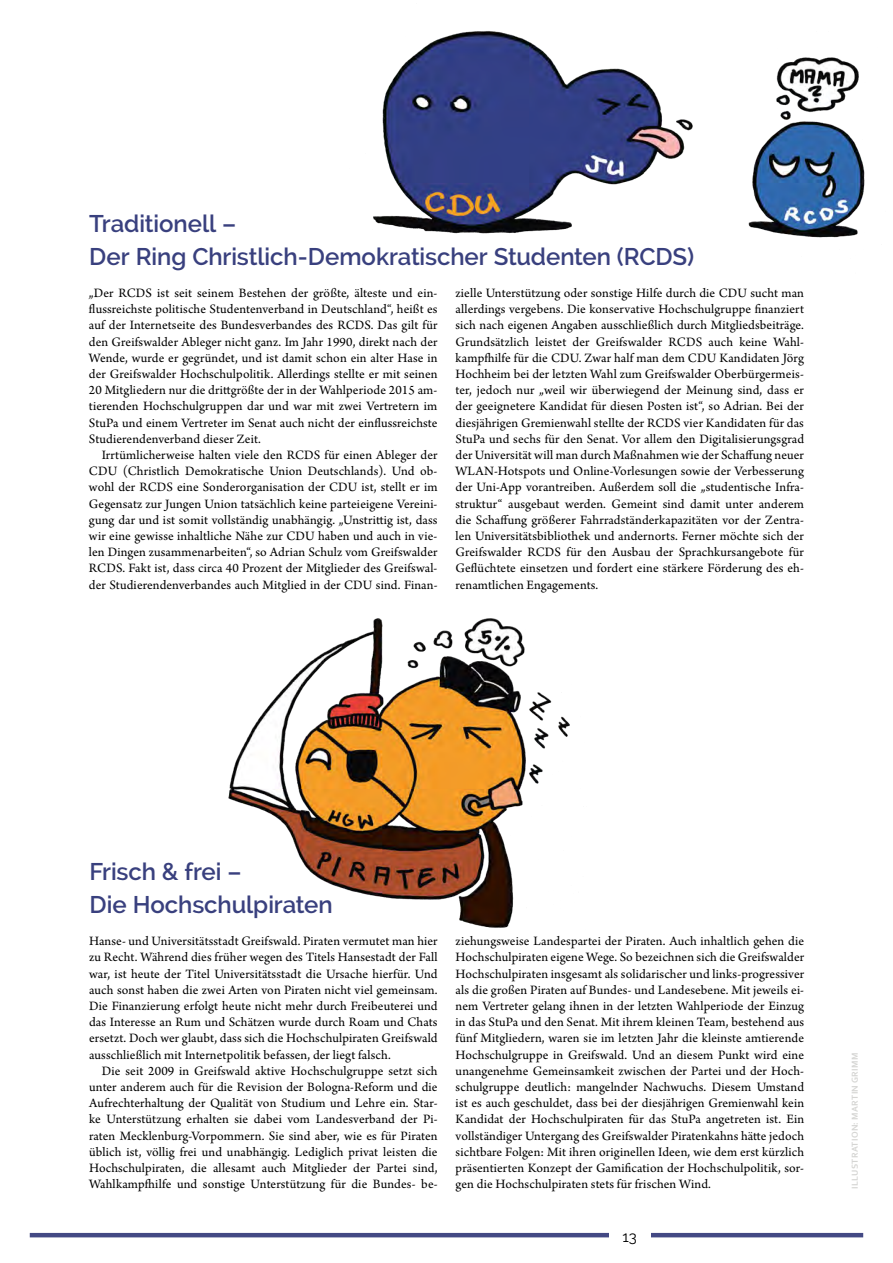
<style>
.page{position:relative;width:893px;height:1263px;background:#fff}
.page>*{position:absolute;margin:0;border:0;box-sizing:border-box;transform-origin:0 0}
.t1{font:600 24px/32.4px "Raleway";letter-spacing:-.005em;color:#39407e}
.t2{font:15px "Raleway";color:#000}
.t3{font:13.5px/16.2px "Arno Pro";letter-spacing:.01em;color:#000;text-align:justify}
.t4{font:700 9px "Corbel";letter-spacing:.04em;color:#d5d5d3}
</style>
<div class="page">
<hr style="left:30px;top:1233px;width:833px;height:4px;background:#434984">
<div style="left:609px;top:1227px;width:41px;height:18px;background:#fff"></div>
<img style="left:373px;top:31px;width:492px;height:207px">
<img style="left:228px;top:618px;width:342px;height:310px">
<h1 class="t1" style="left:89px;top:208px;width:606px">Traditionell –<br>Der Ring Christlich-Demokratischer Studenten (RCDS)</h1>
<p class="t3" style="left:89px;top:286px;width:350px">„Der RCDS ist seit seinem Bestehen der größte, älteste und ein&shy;flussreichste politische Studentenverband in Deutschland“, heißt es auf der Internetseite des Bundesverbandes des RCDS. Das gilt für den Greifswalder Ableger nicht ganz. Im Jahr 1990, direkt nach der Wende, wurde er gegründet, und ist damit schon ein alter Hase in der Greifswalder Hochschulpolitik. Allerdings stellte er mit seinen 20 Mitgliedern nur die drittgrößte der in der Wahlperiode 2015 am&shy;tierenden Hochschulgruppen dar und war mit zwei Vertretern im StuPa und einem Vertreter im Senat auch nicht der einflussreichste Studierendenverband dieser Zeit.</p>
<p class="t3" style="left:89px;top:448px;width:350px;text-indent:13px">Irrtümlicherweise halten viele den RCDS für einen Ableger der CDU (Christlich Demokratische Union Deutschlands). Und ob&shy;wohl der RCDS eine Sonderorganisation der CDU ist, stellt er im Gegensatz zur Jungen Union tatsächlich keine parteieigene Vereini&shy;gung dar und ist somit vollständig unabhängig. „Unstrittig ist, dass wir eine gewisse inhaltliche Nähe zur CDU haben und auch in vie&shy;len Dingen zusammenarbeiten“, so Adrian Schulz vom Greifswalder RCDS. Fakt ist, dass circa 40 Prozent der Mitglieder des Greifswal&shy;der Studierendenverbandes auch Mitglied in der CDU sind. Finan-</p>
<p class="t3" style="left:455px;top:286px;width:350px">zielle Unterstützung oder sonstige Hilfe durch die CDU sucht man allerdings vergebens. Die konservative Hochschulgruppe finanziert sich nach eigenen Angaben ausschließlich durch Mitgliedsbeiträge.<br>Grundsätzlich leistet der Greifswalder RCDS auch keine Wahl&shy;kampfhilfe für die CDU. Zwar half man dem CDU Kandidaten Jörg Hochheim bei der letzten Wahl zum Greifswalder Oberbürgermeis&shy;ter, jedoch nur „weil wir überwiegend der Meinung sind, dass er der geeignetere Kandidat für diesen Posten ist“, so Adrian. Bei der diesjährigen Gremienwahl stellte der RCDS vier Kandidaten für das StuPa und sechs für den Senat. Vor allem den Digitalisierungsgrad der Universität will man durch Maßnahmen wie der Schaffung neuer WLAN-Hotspots und Online-Vorlesungen sowie der Verbesserung der Uni-App vorantreiben. Außerdem soll die „studentische Infra&shy;struktur“ ausgebaut werden. Gemeint sind damit unter anderem die Schaffung größerer Fahrradständerkapazitäten vor der Zentra&shy;len Universitätsbibliothek und andernorts. Ferner möchte sich der Greifswalder RCDS für den Ausbau der Sprachkursangebote für Geflüchtete einsetzen und fordert eine stärkere Förderung des eh&shy;renamtlichen Engagements.</p>
<h1 class="t1" style="left:89px;top:856px;width:245px">Frisch &amp; frei –<br>Die Hochschulpiraten</h1>
<p class="t3" style="left:89px;top:934px;width:350px">Hanse- und Universitätsstadt Greifswald. Piraten vermutet man hier zu Recht. Während dies früher wegen des Titels Hansestadt der Fall war, ist heute der Titel Universitätsstadt die Ursache hierfür. Und auch sonst haben die zwei Arten von Piraten nicht viel gemeinsam.<br>Die Finanzierung erfolgt heute nicht mehr durch Freibeuterei und das Interesse an Rum und Schätzen wurde durch Roam und Chats ersetzt. Doch wer glaubt, dass sich die Hochschulpiraten Greifswald ausschließlich mit Internetpolitik befassen, der liegt falsch.</p>
<p class="t3" style="left:89px;top:1063px;width:350px;text-indent:13px">Die seit 2009 in Greifswald aktive Hochschulgruppe setzt sich unter anderem auch für die Revision der Bologna-Reform und die Aufrechterhaltung der Qualität von Studium und Lehre ein. Star&shy;ke Unterstützung erhalten sie dabei vom Landesverband der Pi&shy;raten Mecklenburg-Vorpommern. Sie sind aber, wie es für Piraten üblich ist, völlig frei und unabhängig. Lediglich privat leisten die Hochschulpiraten, die allesamt auch Mitglieder der Partei sind, Wahlkampfhilfe und sonstige Unterstützung für die Bundes- be-</p>
<p class="t3" style="left:456px;top:934px;width:350px">ziehungsweise Landespartei der Piraten. Auch inhaltlich gehen die Hochschulpiraten eigene Wege. So bezeichnen sich die Greifswalder Hochschulpiraten insgesamt als solidarischer und links-progressiver als die großen Piraten auf Bundes- und Landesebene. Mit jeweils ei&shy;nem Vertreter gelang ihnen in der letzten Wahlperiode der Einzug in das StuPa und den Senat. Mit ihrem kleinen Team, bestehend aus fünf Mitgliedern, waren sie im letzten Jahr die kleinste amtierende Hochschulgruppe in Greifswald. Und an diesem Punkt wird eine unangenehme Gemeinsamkeit zwischen der Partei und der Hoch&shy;schulgruppe deutlich: mangelnder Nachwuchs. Diesem Umstand ist es auch geschuldet, dass bei der diesjährigen Gremienwahl kein Kandidat der Hochschulpiraten für das StuPa angetreten ist. Ein vollständiger Untergang des Greifswalder Piratenkahns hätte jedoch sichtbare Folgen: Mit ihren originellen Ideen, wie dem erst kürzlich präsentierten Konzept der Gamification der Hochschulpolitik, sor&shy;gen die Hochschulpiraten stets für frischen Wind.</p>
<p class="t2" style="left:622px;top:1228px;width:16px">13</p>
<p class="t4" style="left:849px;top:1189px;width:137px;rotate:-90deg">Illustration: Marti n Grimm</p>
</div>
